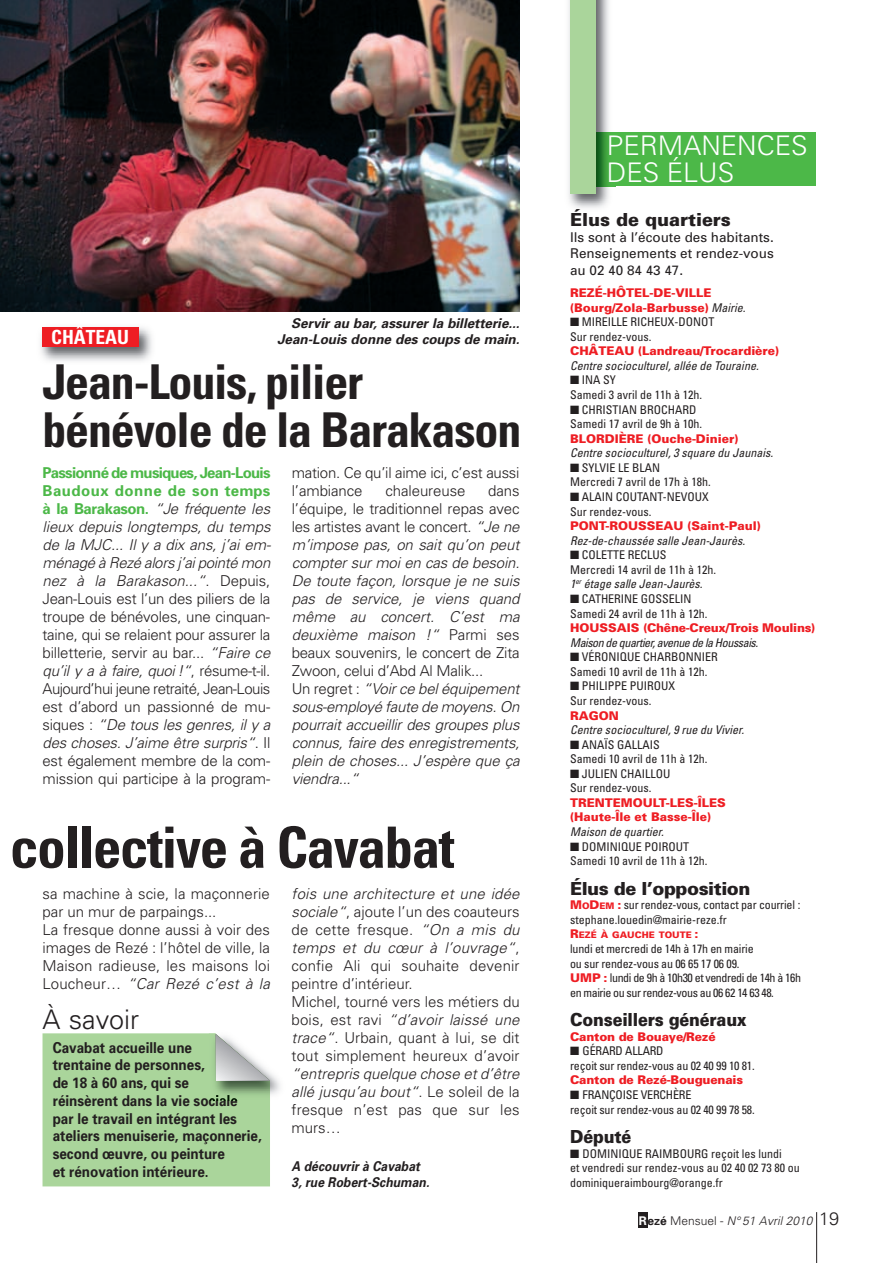
<style>
.page{position:relative;width:893px;height:1263px;background:#fff}
.page>*{position:absolute;margin:0;border:0;box-sizing:border-box;transform-origin:0 0}
.t1{font:700 condensed 57px "Univers";letter-spacing:-.025em;color:#231f20}
.t2{font:700 condensed 48px/48px "Univers";letter-spacing:-.025em;color:#231f20}
.t3{font:300 27px/27px "Univers";color:#fff}
.t4{font:300 27px "Univers";color:#231f20}
.t5{font:700 condensed 19.5px "Univers";color:#fff}
.t6{font:900 18px "Univers";letter-spacing:-.01em;color:#231f20}
.t7{font:900 18px "Univers";letter-spacing:-.01em;color:#231f20;scale:.9 1}
.t8{font:300 15px/18px "Univers";color:#231f20}
.t9{font:italic 300 15px/18px "Univers";letter-spacing:-.005em;color:#231f20}
.t10{font:700 15px/17.7px "Univers";color:#231f20;scale:.9 1}
.t11{font:13.5px/16.4px "Univers";color:#231f20;text-align:justify}
.t12{font:italic 700 13.5px/16.2px "Univers";color:#231f20;text-align:right}
.t13{font:italic 700 13.5px/16.2px "Univers";color:#231f20;scale:.9 1}
.t14{font:condensed 12px/14.5px "Univers";color:#231f20}
.t15{font:900 12px/14.5px "Univers";color:#ee1d23}
.t16{font:italic condensed 12px "Univers";color:#231f20}
.t17{font:condensed 12px/14.5px "Univers";letter-spacing:-.035em;color:#231f20}
.t18{font:italic condensed 12px "Univers";letter-spacing:-.035em;color:#231f20}
.t19{font:900 12px "Univers";letter-spacing:-.02em;color:#ee1d23}
.t20{font:italic 300 12px "Univers";letter-spacing:.005em;color:#231f20}
.t21{font:900 9px "Univers";color:#ee1d23}
.s1{font-weight:700;color:#4cb848}
.s2{font-style:italic}
.s3{font-style:normal}
.s4{font-weight:400;font-style:italic;font-stretch:condensed;color:#231f20}
.s5{font-weight:900;font-stretch:normal;color:#ee1d23}
.s6{font-weight:900;font-stretch:normal;font-size:9px;color:#ee1d23}
.s7{font-size:12px}
.s8{font-weight:700;font-style:normal;color:#fff}
.s9{font-weight:700;font-style:normal}
.s10{font-style:normal;font-size:18px}
</style>
<div class="page">
<hr style="left:816px;top:1212px;width:1px;height:51px;background:#231f20">
<div style="left:638px;top:1212px;width:9px;height:15px;background:#231f20"></div>
<img style="left:40px;top:327px;width:112px;height:34px">
<div style="left:43px;top:327px;width:96px;height:20px;background:#ee1d23"></div>
<div style="left:572px;top:132px;width:244px;height:54px;background:#4cb848"></div>
<img style="left:568px;top:0;width:48px;height:208px">
<img style="left:596px;top:132px;width:20px;height:54px">
<div style="left:570px;top:0;width:26px;height:194px;background:#aad59b"></div>
<img style="left:0;top:0;width:520px;height:311px">
<img style="left:270px;top:1073px;width:10px;height:22px">
<svg style="left:43px;top:1033px;width:227px;height:153px;background:#acd39e"></svg>
<p class="t12" style="left:277px;top:316px;width:244px">Servir au bar, assurer la billetterie...<br>Jean-Louis donne des coups de main.</p>
<h3 class="t5" style="left:51px;top:330px;width:79px">CHÂTEAU</h3>
<h2 class="t2" style="left:43px;top:362px;width:480px">Jean-Louis, pilier bénévole de la Barakason</h2>
<p class="t8" style="left:43px;top:465px;width:230px;text-align:justify"><span class="s1">Passionné de musiques, Jean-Louis Baudoux donne de son temps à la Barakason.</span> <span class="s2">“Je fréquente les lieux depuis longtemps, du temps de la MJC... Il y a dix ans, j’ai em&shy;ménagé à Rezé alors j’ai pointé mon nez à la Barakason...“</span>. Depuis, Jean-Louis est l’un des piliers de la troupe de bénévoles, une cinquan&shy;taine, qui se relaient pour assurer la billetterie, servir au bar... <span class="s2">“Faire ce qu’il y a à faire, quoi !“</span>, résume-t-il.<br>Aujourd’hui jeune retraité, Jean-Louis est d’abord un passionné de mu&shy;siques : <span class="s2">“De tous les genres, il y a des choses. J’aime être surpris“</span>. Il est également membre de la com&shy;mission qui participe à la program-</p>
<p class="t8" style="left:292px;top:465px;width:229px">mation. Ce qu’il aime ici, c’est aussi l’ambiance</p>
<p class="t9" style="left:292px;top:483px;width:229px;text-indent:196px"><span class="s3">dans l’équipe, le traditionnel repas avec les artistes avant le concert.</span> “Je ne m’impose pas, on sait qu’on peut compter sur moi en cas de besoin.<br>De toute façon, lorsque je ne suis pas de service, je viens quand même au concert. C’est ma deuxième maison !“ <span class="s3">Parmi ses beaux souvenirs, le concert de Zita<br>Zwoon, celui d’Abd Al Malik...<br>Un regret :</span> “Voir ce bel équipement sous-employé faute de moyens. On pourrait accueillir des groupes plus connus, faire des enregistrements, plein de choses... J’espère que ça viendra...“</p>
<p class="t8" style="left:385px;top:483px;width:82px">chaleureuse</p>
<h1 class="t1" style="left:10px;top:826px;width:446px">collective à Cavabat</h1>
<p class="t8" style="left:43px;top:886px;width:229px">sa machine à scie, la maçonnerie par un mur de parpaings...<br>La fresque donne aussi à voir des images de Rezé : l’hôtel de ville, la<br>Maison radieuse, les maisons loi<br>Loucheur… <span class="s2">“Car Rezé c’est à la</span></p>
<p class="t8" style="left:292px;top:886px;width:230px"><span class="s2">fois une architecture et une idée sociale“</span>, ajoute l’un des coauteurs de cette fresque. <span class="s2">“On a mis du temps et du cœur à l’ouvrage“</span>, confie Ali qui souhaite devenir peintre d’intérieur.<br>Michel, tourné vers les métiers du bois, est ravi <span class="s2">“d’avoir laissé une trace“</span>. Urbain, quant à lui, se dit tout simplement heureux d’avoir</p>
<p class="t9" style="left:292px;top:1066px;width:230px;text-align:justify">“entrepris quelque chose et d’être allé jusqu’au bout“<span class="s3">. Le soleil de la fresque n’est pas que sur les murs…</span></p>
<p class="t13" style="left:292px;top:1159px;width:155px">A découvrir à Cavabat<br>3, rue Robert-Schuman.</p>
<h3 class="t4" style="left:43px;top:1009px;width:98px">À savoir</h3>
<p class="t10" style="left:53px;top:1040px;width:234px">Cavabat accueille une<br>trentaine de personnes,<br>de 18 à 60 ans, qui se<br>réinsèrent dans la vie sociale par le travail en intégrant les ateliers menuiserie, maçonnerie, second œuvre, ou peinture<br>et rénovation intérieure.</p>
<h3 class="t3" style="left:607px;top:135px;width:202px">PERMANENCES<br>DES ÉLUS</h3>
<p class="t6" style="left:570px;top:213px;width:162px">Élus de quartiers</p>
<p class="t11" style="left:570px;top:230px;width:205px">Ils sont à l’écoute des habitants.<br>Renseignements et rendez-vous au 02 40 84 43 47.</p>
<p class="t15" style="left:570px;top:286px;width:177px">REZÉ-HÔTEL-DE-VILLE (Bourg/Zola-Barbusse) <span class="s4">Mairie.</span></p>
<p class="t14" style="left:570px;top:316px;width:146px">■ MIREILLE RICHEUX-DONOT<br>Sur rendez-vous.</p>
<p class="t15" style="left:570px;top:345px;width:210px">CHÂTEAU (Landreau/Trocardière)</p>
<p class="t16" style="left:570px;top:361px;width:190px">Centre socioculturel, allée de Touraine.</p>
<p class="t14" style="left:570px;top:374px;width:133px">■ INA SY<br>Samedi 3 avril de 11h à 12h.</p>
<p class="t14" style="left:570px;top:403px;width:133px">■ CHRISTIAN BROCHARD<br>Samedi 17 avril de 9h à 10h.</p>
<p class="t15" style="left:570px;top:432px;width:170px">BLORDIÈRE (Ouche-Dinier)</p>
<p class="t16" style="left:570px;top:449px;width:205px">Centre socioculturel, 3 square du Jaunais.</p>
<p class="t14" style="left:570px;top:461px;width:142px">■ SYLVIE LE BLAN<br>Mercredi 7 avril de 17h à 18h.</p>
<p class="t14" style="left:570px;top:490px;width:140px">■ ALAIN COUTANT-NEVOUX<br>Sur rendez-vous.</p>
<p class="t15" style="left:570px;top:520px;width:192px">PONT-ROUSSEAU (Saint-Paul)</p>
<p class="t16" style="left:570px;top:536px;width:177px">Rez-de-chaussée salle Jean-Jaurès.</p>
<p class="t14" style="left:570px;top:549px;width:147px">■ COLETTE RECLUS<br>Mercredi 14 avril de 11h à 12h.<br><span class="s2">1</span><sup>er</sup> <span class="s2">étage salle Jean-Jaurès.</span></p>
<p class="t14" style="left:570px;top:592px;width:139px">■ CATHERINE GOSSELIN<br>Samedi 24 avril de 11h à 12h.</p>
<p class="t19" style="left:570px;top:623px;width:247px">HOUSSAIS (Chêne-Creux/Trois Moulins)</p>
<p class="t18" style="left:570px;top:638px;width:189px">Maison de quartier, avenue de la Houssais.</p>
<p class="t14" style="left:570px;top:651px;width:149px">■ VÉRONIQUE CHARBONNIER<br>Samedi 10 avril de 11h à 12h.</p>
<p class="t14" style="left:570px;top:680px;width:107px">■ PHILIPPE PUIROUX<br>Sur rendez-vous.</p>
<p class="t15" style="left:570px;top:709px;width:50px">RAGON</p>
<p class="t16" style="left:570px;top:725px;width:175px">Centre socioculturel, 9 rue du Vivier.</p>
<p class="t14" style="left:570px;top:738px;width:139px">■ ANAÏS GALLAIS<br>Samedi 10 avril de 11h à 12h.</p>
<p class="t14" style="left:570px;top:767px;width:102px">■ JULIEN CHAILLOU<br>Sur rendez-vous.</p>
<p class="t15" style="left:570px;top:796px;width:157px">TRENTEMOULT-LES-ÎLES (Haute-Île et Basse-Île)</p>
<p class="t16" style="left:570px;top:827px;width:95px">Maison de quartier.</p>
<p class="t14" style="left:570px;top:840px;width:139px">■ DOMINIQUE POIROUT<br>Samedi 10 avril de 11h à 12h.</p>
<p class="t6" style="left:570px;top:882px;width:182px">Élus de l’opposition</p>
<p class="t14" style="left:570px;top:899px;width:232px"><span class="s5">M</span><span class="s6">O</span><span class="s5">D</span><span class="s6">EM</span> <span class="s5">:</span> sur rendez-vous, contact par courriel : stephane.louedin@mairie-reze.fr</p>
<p class="t21" style="left:570px;top:932px;width:130px"><span class="s7">R</span>EZÉ À GAUCHE TOUTE <span class="s7">:</span></p>
<p class="t17" style="left:570px;top:942px;width:232px">lundi et mercredi de 14h à 17h en mairie<br>ou sur rendez-vous au 06 65 17 06 09.<br><span class="s5">UMP :</span> lundi de 9h à 10h30 et vendredi de 14h à 16h en mairie ou sur rendez-vous au 06 62 14 63 48.</p>
<p class="t7" style="left:570px;top:1013px;width:198px">Conseillers généraux</p>
<p class="t15" style="left:570px;top:1030px;width:147px">Canton de Bouaye/Rezé</p>
<p class="t14" style="left:570px;top:1045px;width:186px">■ GÉRARD ALLARD<br>reçoit sur rendez-vous au 02 40 99 10 81.</p>
<p class="t15" style="left:570px;top:1074px;width:174px">Canton de Rezé-Bouguenais</p>
<p class="t14" style="left:570px;top:1088px;width:186px">■ FRANÇOISE VERCHÈRE<br>reçoit sur rendez-vous au 02 40 99 78 58.</p>
<p class="t7" style="left:570px;top:1130px;width:70px">Député</p>
<p class="t14" style="left:570px;top:1147px;width:231px">■ DOMINIQUE RAIMBOURG reçoit les lundi<br>et vendredi sur rendez-vous au 02 40 02 73 80 ou dominiqueraimbourg@orange.fr</p>
<p class="t20" style="left:639px;top:1217px;width:202px"><span class="s8">R</span><span class="s9">ezé</span> <span class="s3">Mensuel -</span> N° 51 Avril 2010 <span class="s10">19</span></p>
</div>
